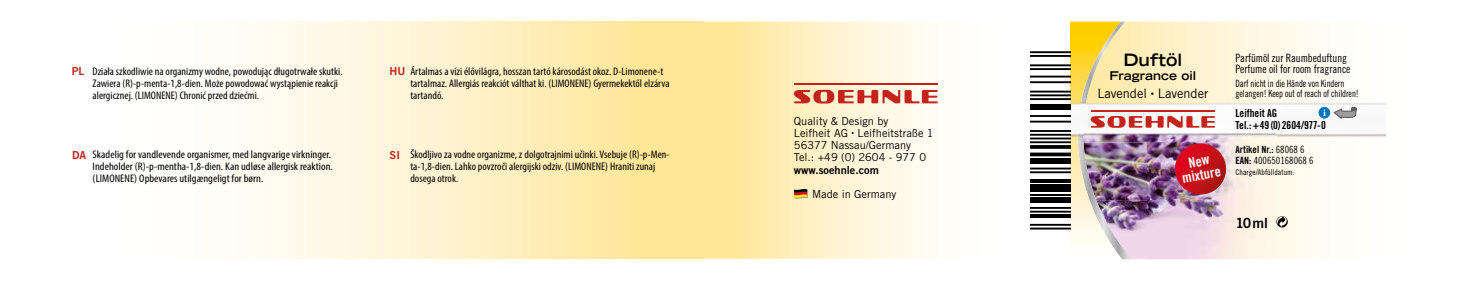
<style>
.page{position:relative;width:1475px;height:282px;background:#fff}
.page>*{position:absolute;margin:0;border:0;box-sizing:border-box;transform-origin:0 0}
.t1{font:700 expanded 17px "Trade Gothic LT";color:#000}
.t2{font:14px/14px "Trade Gothic LT Bold Cond Twenty";color:#fff;text-align:center}
.t3{font:14px "Trade Gothic LT Bold Two";color:#000}
.t4{font:13px "Trade Gothic LT";color:#000}
.t5{font:700 expanded 12px "Trade Gothic LT";color:#000}
.t6{font:11.6px/11px "Trade Gothic LT Cond Eighteen";letter-spacing:-.005em;color:#000;scale:.95 1}
.t7{font:condensed 11px/12px "Myriad Pro";letter-spacing:.005em;color:#000;scale:1.04 1}
.t8{font:condensed 11px/12px "Myriad Pro";letter-spacing:.005em;color:#000;scale:1.08 1}
.t9{font:11px/12px "Trade Gothic LT";color:#000}
.t10{font:11px/12px "Trade Gothic LT Bold Cond Twenty";color:#000}
.t11{font:11px "Trade Gothic LT Bold Two";color:#000}
.t12{font:11px "Trade Gothic LT Bold Two";color:#c5231a}
.t13{font:10px "Trade Gothic LT Cond Eighteen";letter-spacing:-.01em;color:#000;scale:.9 1}
.t14{font:10px "Trade Gothic LT Bold Cond Twenty";color:#000}
.t15{font:10px "Trade Gothic LT Cond Eighteen";letter-spacing:-.01em;color:#000}
.t16{font:700 9.8px "Minion Pro";color:#fff}
.t17{font:8px "Trade Gothic LT Cond Eighteen";color:#000}
.s1{font-family:"Trade Gothic LT Cond Eighteen"}
.s2{font-family:"Trade Gothic LT Bold Cond Twenty"}
</style>
<div class="page">
<svg style="left:1227px;top:22px;width:159px;height:236px"></svg>
<svg style="left:702px;top:22px;width:236px;height:236px"></svg>
<div style="left:54px;top:22px;width:648px;height:236px;background:linear-gradient(to right,#fff,#ffe699)"></div>
<img style="left:1227px;top:132px;width:49px;height:68px">
<img style="left:1227px;top:200px;width:49px;height:58px">
<svg style="left:1070px;top:22px;width:11px;height:221px"></svg>
<img style="left:1227px;top:98px;width:37px;height:34px">
<img style="left:1264px;top:98px;width:120px;height:44px">
<img style="left:1070px;top:98px;width:11px;height:44px">
<svg style="left:1276px;top:215px;width:11px;height:12px"></svg>
<svg style="left:793px;top:187px;width:14px;height:11px"></svg>
<hr style="left:794px;top:83px;width:143px;height:2px;background:#c5231a">
<svg style="left:793px;top:90px;width:144px;height:13px"></svg>
<svg style="left:1030px;top:53px;width:40px;height:177px"></svg>
<hr style="left:1030px;top:227px;width:40px;height:2px;background:#000">
<hr style="left:1030px;top:223px;width:40px;height:2px;background:#000">
<hr style="left:1030px;top:214px;width:40px;height:4px;background:#000">
<hr style="left:1030px;top:210px;width:40px;height:2px;background:#000">
<hr style="left:1030px;top:206px;width:40px;height:2px;background:#000">
<div style="left:1030px;top:197px;width:40px;height:6px;background:#000"></div>
<hr style="left:1030px;top:193px;width:40px;height:2px;background:#000">
<div style="left:1030px;top:184px;width:40px;height:7px;background:#000"></div>
<svg style="left:1030px;top:178px;width:40px;height:4px"></svg>
<hr style="left:1030px;top:171px;width:40px;height:2px;background:#000">
<hr style="left:1030px;top:167px;width:40px;height:2px;background:#000">
<div style="left:1030px;top:158px;width:40px;height:5px;background:#000"></div>
<svg style="left:1030px;top:152px;width:40px;height:4px"></svg>
<hr style="left:1030px;top:145px;width:40px;height:3px;background:#000">
<hr style="left:1030px;top:133px;width:40px;height:2px;background:#000">
<hr style="left:1030px;top:130px;width:40px;height:2px;background:#000">
<hr style="left:1030px;top:120px;width:40px;height:2px;background:#000">
<hr style="left:1030px;top:115px;width:40px;height:2px;background:#000">
<hr style="left:1030px;top:141px;width:40px;height:2px;background:#000">
<hr style="left:1030px;top:137px;width:40px;height:2px;background:#000">
<div style="left:1030px;top:104px;width:40px;height:5px;background:#000"></div>
<hr style="left:1030px;top:98px;width:40px;height:2px;background:#000">
<hr style="left:1030px;top:94px;width:40px;height:2px;background:#000">
<hr style="left:1030px;top:90px;width:40px;height:2px;background:#000">
<hr style="left:1030px;top:81px;width:40px;height:2px;background:#000">
<hr style="left:1030px;top:75px;width:40px;height:2px;background:#000">
<hr style="left:1030px;top:68px;width:40px;height:2px;background:#000">
<hr style="left:1030px;top:64px;width:40px;height:2px;background:#000">
<hr style="left:1030px;top:55px;width:40px;height:2px;background:#000">
<hr style="left:1030px;top:51px;width:40px;height:2px;background:#000">
<svg style="left:1332px;top:105px;width:24px;height:14px"></svg>
<div style="left:1318px;top:107px;width:11px;height:11px;background:#0077bc;border-radius:50%"></div>
<img style="left:1081px;top:22px;width:146px;height:237px">
<p class="t7" style="left:93px;top:65px;width:242px">Działa szkodliwie na organizmy wodne, powodując długotrwałe skutki.<br>Zawiera (R)-p-menta-1,8-dien. Może powodować wystąpienie reakcji alergicznej. (LIMONENE) Chronić przed dziećmi.</p>
<p class="t7" style="left:410px;top:65px;width:251px">Ártalmas a vízi élővilágra, hosszan tartó károsodást okoz. D-Limonene-t tartalmaz. Allergiás reakciót válthat ki. (LIMONENE) Gyermekektől elzárva tartandó.</p>
<p class="t12" style="left:72px;top:64px;width:14px">PL</p>
<p class="t12" style="left:389px;top:64px;width:17px">HU</p>
<p class="t8" style="left:93px;top:148px;width:224px">Skadelig for vandlevende organismer, med langvarige virkninger.<br>Indeholder (R)-p-mentha-1,8-dien. Kan udløse allergisk reaktion. (LIMONENE) Opbevares utilgængeligt for børn.</p>
<p class="t7" style="left:410px;top:148px;width:251px">Škodljivo za vodne organizme, z dolgotrajnimi učinki. Vsebuje (R)-p-Men&shy;ta-1,8-dien. Lahko povzroči alergijski odziv. (LIMONENE) Hraniti zunaj dosega otrok.</p>
<p class="t12" style="left:72px;top:148px;width:16px">DA</p>
<p class="t12" style="left:389px;top:148px;width:12px">SI</p>
<p class="t9" style="left:793px;top:115px;width:141px">Quality &amp; Design by<br>Leifheit AG <sup>•</sup> Leifheitstraße 1<br>56377 Nassau/Germany<br>Tel.: +49 (0) 2604 - 977 0</p>
<p class="t11" style="left:793px;top:163px;width:86px">www.soehnle.com</p>
<p class="t9" style="left:812px;top:187px;width:86px">Made in Germany</p>
<h1 class="t1" style="left:1123px;top:49px;width:60px">Duftöl</h1>
<p class="t5" style="left:1109px;top:68px;width:88px">Fragrance oil</p>
<p class="t6" style="left:1235px;top:52px;width:122px">Parfümöl zur Raumbeduftung<br>Perfume oil for room fragrance</p>
<p class="t13" style="left:1235px;top:77px;width:122px">Darf nicht in die Hände von Kindern</p>
<p class="t4" style="left:1097px;top:85px;width:112px">Lavendel <sup>•</sup> Lavender</p>
<p class="t13" style="left:1235px;top:87px;width:139px">gelangen! Keep out of reach of children!</p>
<p class="t2" style="left:1178px;top:157px;width:40px;rotate:-10deg">New mixture</p>
<p class="t10" style="left:1235px;top:107px;width:92px">Leifheit AG<br>Tel.: +49 (0) 2604/977-0</p>
<p class="t16" style="left:1322px;top:106px;width:4px">i</p>
<p class="t14" style="left:1235px;top:143px;width:71px">Artikel Nr.: <span class="s1">68068 6</span></p>
<p class="t15" style="left:1235px;top:154px;width:80px"><span class="s2">EAN:</span> 400650168068 6</p>
<p class="t17" style="left:1235px;top:167px;width:60px">Charge / Abfülldatum:</p>
<p class="t3" style="left:1235px;top:213px;width:34px">10ml</p>
</div>
